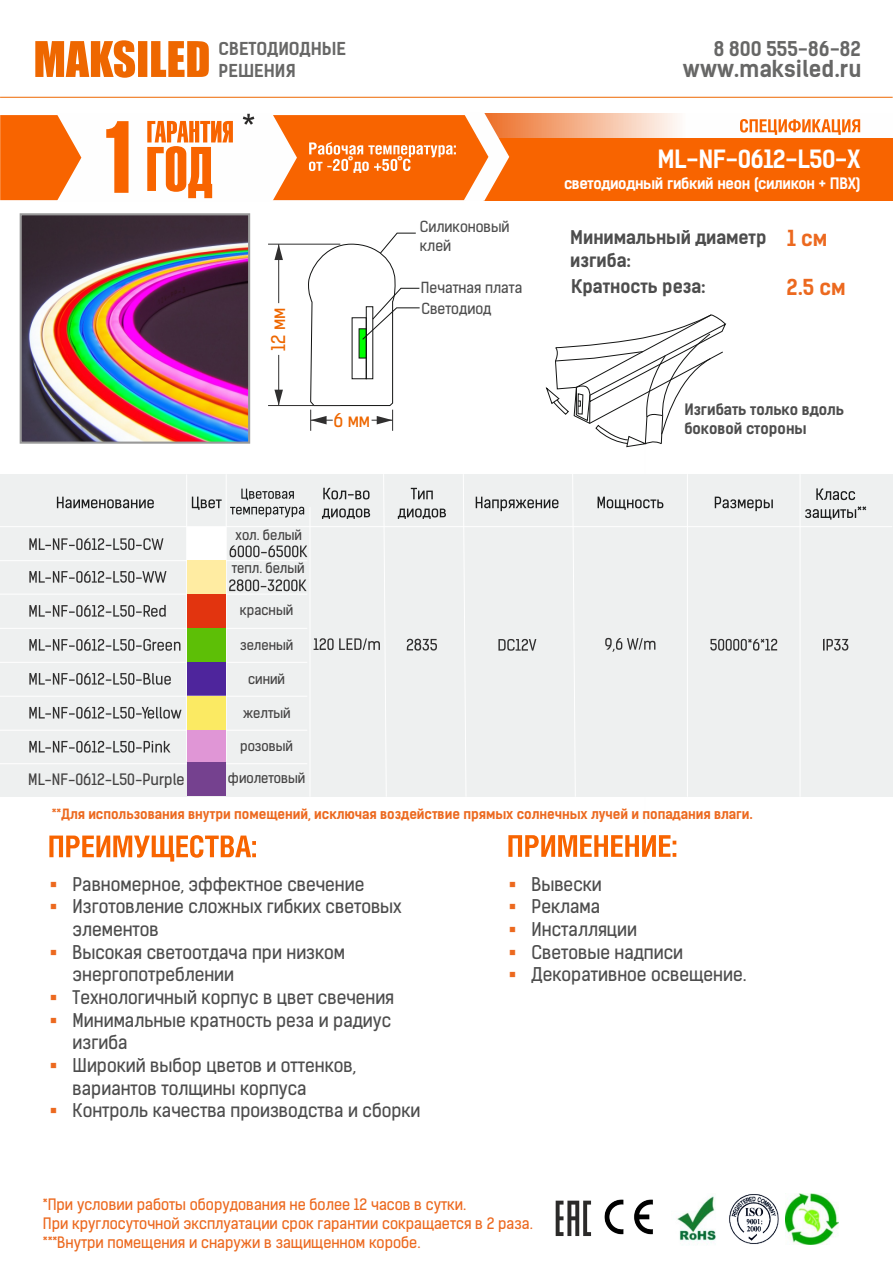
<style>
.page{position:relative;width:893px;height:1262px;background:#fff}
.page>*{position:absolute;margin:0;border:0;box-sizing:border-box;transform-origin:0 0}
.t1{font:24px "Kelson Sans Bold RU";letter-spacing:-.025em;color:#fff}
.t2{font:22.2px "Kelson Sans Bold RU";color:#676766}
.t3{font:21px "Kelson Sans Bold RU";color:#ec691f}
.t4{font:19.5px "Kelson Sans Bold RU";color:#676766}
.t5{font:18px/22.6px "Kelson Sans Regular RU";color:#4d4d4d}
.t6{font:18px/22.6px "Kelson Sans Bold RU";color:#4d4d4d}
.t7{font:18px "Kelson Sans Regular RU";color:#ee6700}
.t8{font:16.95px "Kelson Sans Bold RU";color:#676766}
.t9{font:700 16.5px "Kelson Sans";color:#fefefe}
.t10{font:15px/18.9px "Kelson Sans Regular RU";color:#ec691f}
.t11{font:15px "Kelson Sans Bold RU";letter-spacing:-.025em;color:#fff}
.t12{font:15px/18.9px "Kelson Sans Bold RU";color:#4d4d4d}
.t13{font:15px "Kelson Sans Regular RU";color:#434242}
.t14{font:14.55px/18.3px "Kelson Sans Regular RU";color:#4d4d4d}
.t15{font:13.5px "Kelson Sans Bold RU";color:#ec691f}
.t16{font:13.5px "Kelson Sans Regular RU";color:#434242}
.s1{color:#ec691f}
</style>
<div class="page">
<svg style="left:508px;top:835px;width:168px;height:22px"></svg>
<svg style="left:49px;top:835px;width:207px;height:26px"></svg>
<div style="left:483px;top:115px;width:410px;height:85px;background:#f86400"></div>
<svg style="left:509px;top:113px;width:384px;height:24px;background:#f9d8c6"></svg>
<svg style="left:740px;top:119px;width:120px;height:16px"></svg>
<img style="left:604px;top:1199px;width:49px;height:36px">
<img style="left:677px;top:1196px;width:39px;height:49px">
<img style="left:785px;top:1193px;width:53px;height:51px">
<img style="left:729px;top:1194px;width:50px;height:50px">
<svg style="left:555px;top:1200px;width:36px;height:36px"></svg>
<svg style="left:0;top:113px;width:509px;height:88px"></svg>
<svg style="left:35px;top:40px;width:174px;height:38px"></svg>
<hr style="left:0;top:97px;width:892px;height:1px;background:#ee6700">
<hr style="left:268px;top:405px;width:72px;height:1px;background:#302f2f">
<hr style="left:268px;top:244px;width:72px;height:1px;background:#302f2f">
<hr style="left:278px;top:355px;width:1px;height:50px;background:#302f2f">
<svg style="left:274px;top:390px;width:9px;height:15px"></svg>
<hr style="left:278px;top:244px;width:1px;height:59px;background:#302f2f">
<svg style="left:274px;top:244px;width:9px;height:16px"></svg>
<svg style="left:308px;top:232px;width:112px;height:199px"></svg>
<svg style="left:545px;top:314px;width:182px;height:134px"></svg>
<img style="left:23px;top:216px;width:224px;height:225px">
<div style="left:20px;top:213px;width:230px;height:231px;border:2px solid #999"></div>
<div style="left:0;top:474px;width:892px;height:322px;background:#eef0f0"></div>
<hr style="left:0;top:526px;width:892px;height:1px;background:#fff">
<hr style="left:0;top:594px;width:307px;height:1px;background:#fff">
<hr style="left:0;top:628px;width:307px;height:1px;background:#fff">
<hr style="left:0;top:662px;width:307px;height:1px;background:#fff">
<hr style="left:0;top:560px;width:307px;height:1px;background:#fff">
<div style="left:187px;top:527px;width:39px;height:33px;background:#fff"></div>
<hr style="left:309px;top:507px;width:1px;height:289px;background:#fff">
<hr style="left:226px;top:474px;width:1px;height:287px;background:#fff">
<hr style="left:186px;top:474px;width:1px;height:287px;background:#fff">
<svg style="left:462px;top:474px;width:4px;height:323px"></svg>
<svg style="left:572px;top:474px;width:4px;height:323px"></svg>
<hr style="left:687px;top:474px;width:1px;height:322px;background:#fff">
<hr style="left:799px;top:474px;width:1px;height:322px;background:#fff">
<div style="left:187px;top:662px;width:39px;height:34px;background:#4e259c"></div>
<svg style="left:823px;top:639px;width:25px;height:11px"></svg>
<svg style="left:229px;top:545px;width:78px;height:12px"></svg>
<svg style="left:407px;top:638px;width:30px;height:12px"></svg>
<svg style="left:229px;top:579px;width:77px;height:12px"></svg>
<svg style="left:710px;top:639px;width:67px;height:11px"></svg>
<div style="left:187px;top:594px;width:39px;height:34px;background:#e2340f"></div>
<div style="left:187px;top:560px;width:39px;height:34px;background:#ffeca2"></div>
<div style="left:187px;top:628px;width:39px;height:34px;background:#5dbf06"></div>
<hr style="left:0;top:696px;width:307px;height:1px;background:#fff">
<hr style="left:0;top:730px;width:307px;height:1px;background:#fff">
<div style="left:187px;top:730px;width:39px;height:33px;background:#e096d6"></div>
<div style="left:187px;top:696px;width:39px;height:33px;background:#fbea63"></div>
<svg style="left:498px;top:639px;width:38px;height:11px"></svg>
<svg style="left:605px;top:638px;width:50px;height:14px"></svg>
<hr style="left:0;top:763px;width:307px;height:1px;background:#fff">
<svg style="left:57px;top:496px;width:97px;height:12px"></svg>
<svg style="left:192px;top:496px;width:30px;height:14px"></svg>
<svg style="left:241px;top:488px;width:53px;height:12px"></svg>
<svg style="left:230px;top:507px;width:74px;height:11px"></svg>
<svg style="left:313px;top:474px;width:74px;height:323px"></svg>
<svg style="left:411px;top:488px;width:22px;height:11px"></svg>
<svg style="left:398px;top:508px;width:48px;height:11px"></svg>
<svg style="left:475px;top:496px;width:83px;height:15px"></svg>
<svg style="left:597px;top:496px;width:66px;height:14px"></svg>
<svg style="left:714px;top:496px;width:58px;height:15px"></svg>
<svg style="left:816px;top:488px;width:39px;height:12px"></svg>
<svg style="left:805px;top:506px;width:61px;height:13px"></svg>
<div style="left:187px;top:762px;width:39px;height:33px;background:#75418f"></div>
<svg style="left:29px;top:538px;width:134px;height:12px"></svg>
<svg style="left:29px;top:571px;width:137px;height:12px"></svg>
<svg style="left:29px;top:605px;width:137px;height:12px"></svg>
<svg style="left:29px;top:639px;width:151px;height:12px"></svg>
<svg style="left:29px;top:673px;width:142px;height:12px"></svg>
<svg style="left:29px;top:707px;width:152px;height:11px"></svg>
<svg style="left:29px;top:740px;width:141px;height:12px"></svg>
<p class="t8" style="left:219px;top:43px;width:129px">СВЕТОДИОДНЫЕ</p>
<p class="t4" style="left:713px;top:42px;width:149px">8 800 555-86-82</p>
<p class="t8" style="left:219px;top:64px;width:79px">РЕШЕНИЯ</p>
<p class="t2" style="left:682px;top:60px;width:180px">www.maksiled.ru</p>
<p class="t7" style="left:272px;top:351px;width:45px;rotate:-90deg">12 мм</p>
<p class="t9" style="left:348px;top:157px;width:7px">°</p>
<p class="t9" style="left:397px;top:157px;width:7px">°</p>
<p class="t14" style="left:420px;top:219px;width:91px">Силиконовый клей</p>
<p class="t14" style="left:421px;top:279px;width:103px;line-height:20.7px">Печатная плата<br>Светодиод</p>
<p class="t7" style="left:333px;top:413px;width:38px">6 мм</p>
<p class="t16" style="left:236px;top:529px;width:68px">хол. белый</p>
<p class="t16" style="left:232px;top:563px;width:74px">тепл. белый</p>
<p class="t16" style="left:240px;top:605px;width:55px">красный</p>
<p class="t16" style="left:240px;top:640px;width:55px">зеленый</p>
<p class="t16" style="left:248px;top:674px;width:38px">синий</p>
<p class="t16" style="left:243px;top:708px;width:49px">желтый</p>
<p class="t16" style="left:240px;top:741px;width:54px">розовый</p>
<p class="t13" style="left:28px;top:774px;width:158px">ML-NF-0612-L50-Purple</p>
<p class="t16" style="left:228px;top:772px;width:79px">фиолетовый</p>
<h1 class="t1" style="left:657px;top:150px;width:204px">ML-NF-0612-L50-X</h1>
<p class="t11" style="left:564px;top:178px;width:298px">светодиодный гибкий неон (силикон + ПВХ)</p>
<p class="t6" style="left:570px;top:228px;width:198px">Минимальный диаметр изгиба:</p>
<p class="t6" style="left:571px;top:277px;width:136px">Кратность реза:</p>
<p class="t3" style="left:787px;top:231px;width:42px">1 см</p>
<p class="t3" style="left:786px;top:280px;width:60px">2.5 см</p>
<p class="t12" style="left:684px;top:402px;width:161px">Изгибать только вдоль боковой стороны</p>
<p class="t15" style="left:52px;top:808px;width:702px">**Для использования внутри помещений, исключая воздействие прямых солнечных лучей и попадания влаги.</p>
<p class="t5" style="left:49px;top:875px;width:316px"><span class="s1">▪</span> Равномерное, эффектное свечение</p>
<p class="t5" style="left:73px;top:897px;width:330px;text-indent:-23px"><span class="s1">▪</span> Изготовление сложных гибких световых элементов</p>
<p class="t5" style="left:73px;top:943px;width:274px;text-indent:-23px"><span class="s1">▪</span> Высокая светоотдача при низком энергопотреблении</p>
<p class="t5" style="left:49px;top:988px;width:346px"><span class="s1">▪</span> Технологичный корпус в цвет свечения</p>
<p class="t5" style="left:73px;top:1011px;width:320px;text-indent:-23px"><span class="s1">▪</span> Минимальные кратность реза и радиус изгиба</p>
<p class="t5" style="left:73px;top:1056px;width:285px;text-indent:-23px"><span class="s1">▪</span> Широкий выбор цветов и оттенков, вариантов толщины корпуса</p>
<p class="t5" style="left:49px;top:1101px;width:372px"><span class="s1">▪</span> Контроль качества производства и сборки</p>
<p class="t5" style="left:508px;top:875px;width:95px"><span class="s1">▪</span> Вывески</p>
<p class="t5" style="left:508px;top:897px;width:93px"><span class="s1">▪</span> Реклама</p>
<p class="t5" style="left:508px;top:920px;width:130px"><span class="s1">▪</span> Инсталляции</p>
<p class="t5" style="left:508px;top:943px;width:176px"><span class="s1">▪</span> Световые надписи</p>
<p class="t5" style="left:508px;top:965px;width:239px"><span class="s1">▪</span> Декоративное освещение.</p>
<p class="t10" style="left:43px;top:1196px;width:491px">*При условии работы оборудования не более 12 часов в сутки.<br>При круглосуточной эксплуатации срок гарантии сокращается в 2 раза. ***Внутри помещения и снаружи в защищенном коробе.</p>
</div>
